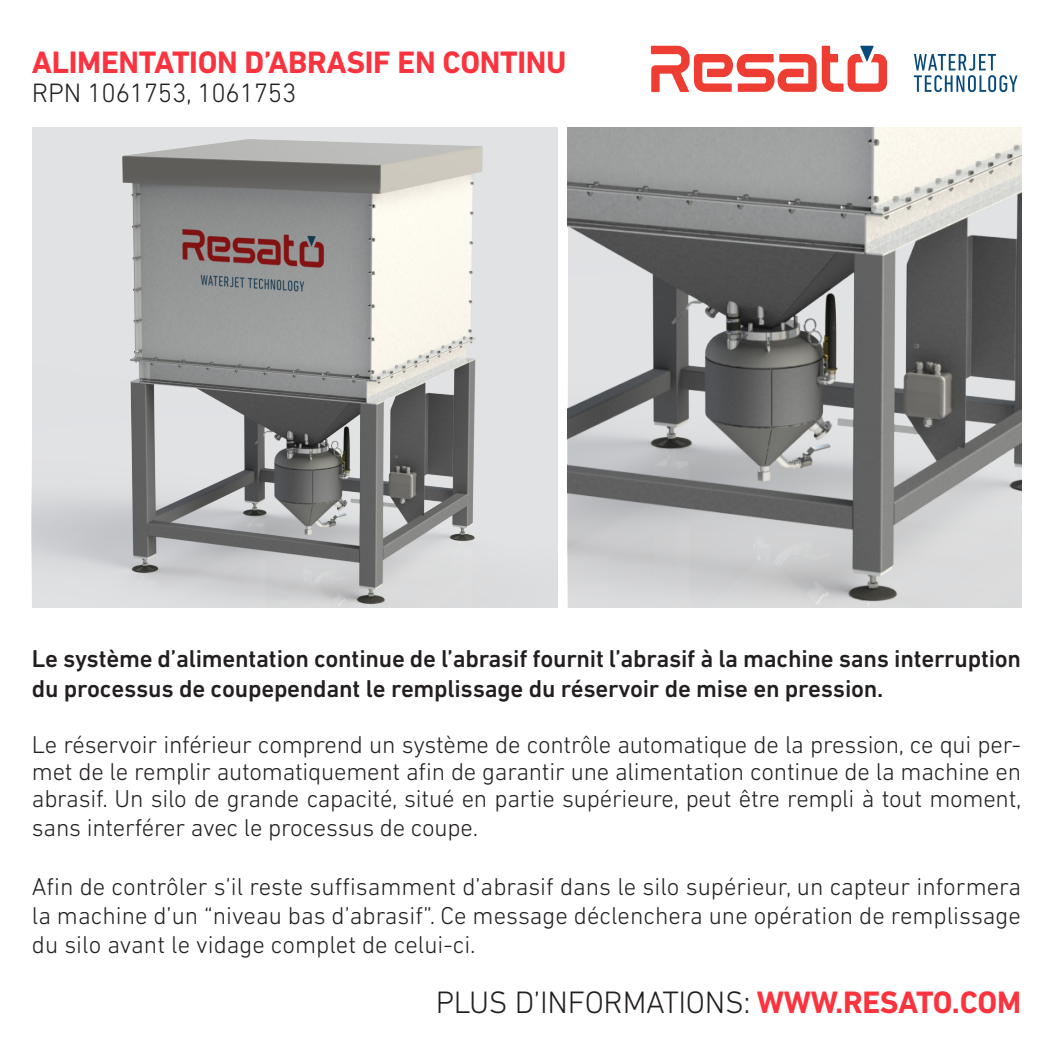
<style>
.page{position:relative;width:1053px;height:1053px;background:#fff}
.page>*{position:absolute;margin:0;border:0;box-sizing:border-box;transform-origin:0 0}
.t1{font:300 31.5px "DIN Next LT Pro";letter-spacing:-.01em;color:#231f20}
.t2{font:700 31.5px "DIN Next LT Pro";letter-spacing:-.01em;color:#fb333e}
.t3{font:300 27px "DIN Next LT Pro";letter-spacing:-.01em;color:#231f20}
.t4{font:300 24.75px/27px "DIN Next LT Pro";letter-spacing:-.01em;color:#231f20;text-align:justify}
.t5{font:500 24.75px/29.2px "DIN Next LT Pro";letter-spacing:-.01em;color:#231f20}
.s1{font-weight:700;color:#fb333e}
</style>
<div class="page">
<svg style="left:651px;top:46px;width:235px;height:46px"></svg>
<svg style="left:913px;top:54px;width:104px;height:38px"></svg>
<img style="left:32px;top:128px;width:525px;height:479px">
<img style="left:568px;top:128px;width:452px;height:479px">
<p class="t2" style="left:32px;top:44px;width:536px">ALIMENTATION D’ABRASIF EN CONTINU</p>
<p class="t3" style="left:32px;top:77px;width:266px">RPN 1061753, 1061753</p>
<p class="t5" style="left:32px;top:644px;width:990px">Le système d’alimentation continue de l’abrasif fournit l’abrasif à la machine sans interruption du processus de coupependant le remplissage du réservoir de mise en pression.</p>
<p class="t4" style="left:32px;top:730px;width:991px">Le réservoir inférieur comprend un système de contrôle automatique de la pression, ce qui per&shy;met de le remplir automatiquement afin de garantir une alimentation continue de la machine en abrasif. Un silo de grande capacité, situé en partie supérieure, peut être rempli à tout moment,</p>
<p class="t4" style="left:32px;top:814px;width:447px">sans interférer avec le processus de coupe.</p>
<p class="t4" style="left:32px;top:871px;width:990px;line-height:29.2px">Afin de contrôler s’il reste suffisamment d’abrasif dans le silo supérieur, un capteur informera la machine d’un “niveau bas d’abrasif”. Ce message déclenchera une opération de remplissage du silo avant le vidage complet de celui-ci.</p>
<p class="t1" style="left:435px;top:984px;width:587px">PLUS D’INFORMATIONS: <span class="s1">WWW.RESATO.COM</span></p>
</div>
